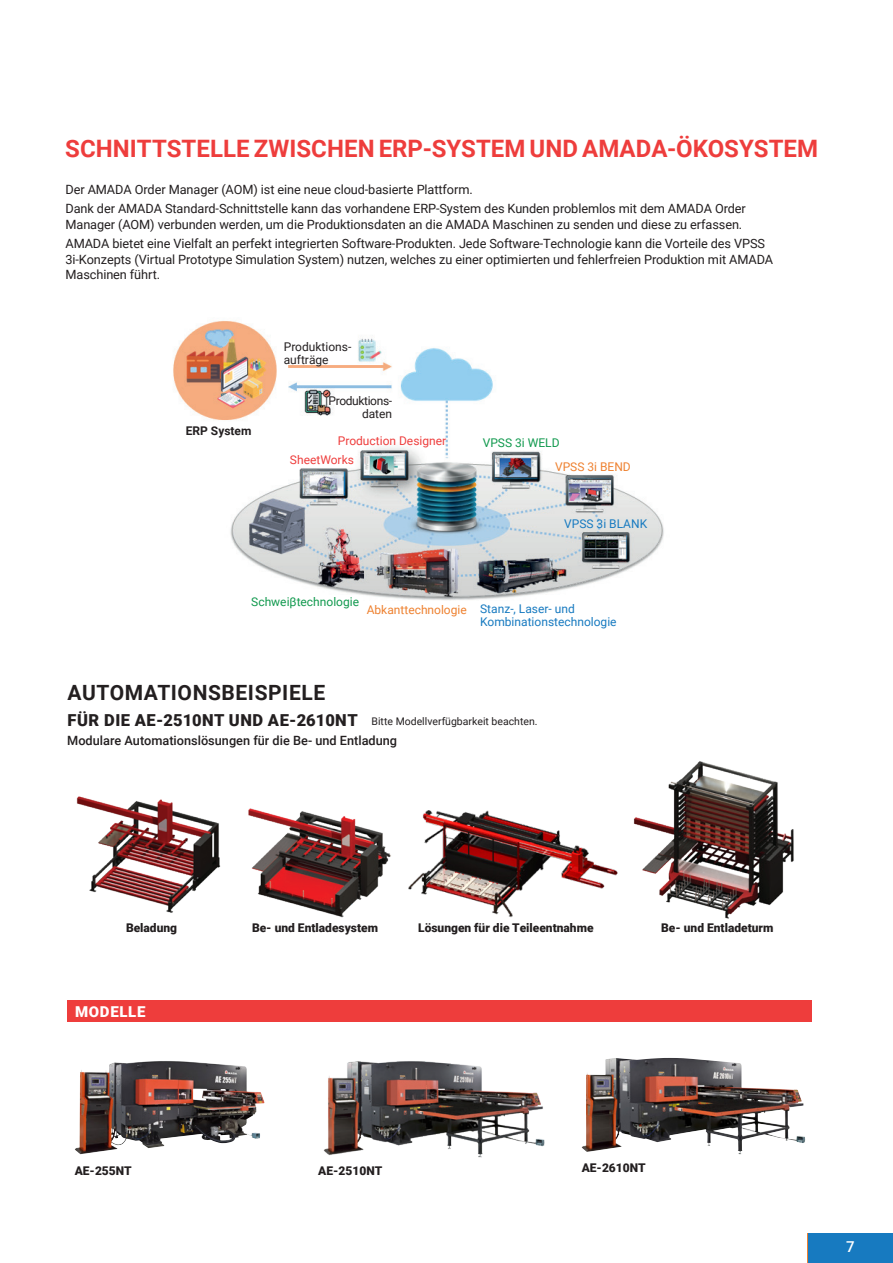
<style>
.page{position:relative;width:893px;height:1263px;background:#fff}
.page>*{position:absolute;margin:0;border:0;box-sizing:border-box;transform-origin:0 0}
.t1{font:700 24px "Roboto";color:#ee3d3c}
.t2{font:700 21px "Roboto";letter-spacing:.025em;color:#231f20}
.t3{font:900 16.5px "Roboto";letter-spacing:.035em;color:#231f20}
.t4{font:900 15px "Roboto";letter-spacing:.05em;color:#fff}
.t5{font:500 15px "Roboto";color:#fff}
.t6{font:12.75px/15.3px "Roboto";letter-spacing:-.01em;color:#231f20}
.t7{font:500 12.75px "Roboto";color:#231f20}
.t8{font:900 12px "Roboto";color:#231f20}
.t9{font:12px/13.5px "Roboto";color:#177ac0}
.t10{font:12px/19.5px "Roboto";color:#ee3d3c}
.t11{font:12px "Roboto";color:#11994e}
.t12{font:12px "Roboto";color:#ee8130}
.t13{font:12px/12.8px "Roboto";color:#231f20}
.t14{font:12px/12.8px "Roboto";letter-spacing:-.03em;color:#231f20;text-align:right}
.t15{font:700 12px "Roboto";color:#231f20}
.t16{font:10.5px "Roboto";color:#231f20}
</style>
<div class="page">
<div style="left:808px;top:1233px;width:85px;height:30px;background:#177ac0"></div>
<div style="left:67px;top:1000px;width:744px;height:22px;background:#ee3d3c"></div>
<img style="left:173px;top:321px;width:491px;height:280px">
<img style="left:76px;top:796px;width:145px;height:117px">
<img style="left:248px;top:808px;width:143px;height:110px">
<img style="left:633px;top:761px;width:161px;height:158px">
<img style="left:408px;top:810px;width:210px;height:108px">
<img style="left:323px;top:1061px;width:222px;height:96px">
<img style="left:582px;top:1058px;width:223px;height:96px">
<img style="left:75px;top:1061px;width:190px;height:93px">
<p class="t1" style="left:65px;top:132px;width:754px">SCHNITTSTELLE ZWISCHEN ERP-SYSTEM UND AMADA-ÖKOSYSTEM</p>
<p class="t6" style="left:65px;top:181px;width:409px">Der AMADA Order Manager (AOM) ist eine neue cloud-basierte Plattform.</p>
<p class="t6" style="left:65px;top:201px;width:682px">Dank der AMADA Standard-Schnittstelle kann das vorhandene ERP-System des Kunden problemlos mit dem AMADA Order<br>Manager (AOM) verbunden werden, um die Produktionsdaten an die AMADA Maschinen zu senden und diese zu erfassen.</p>
<p class="t6" style="left:65px;top:236px;width:709px">AMADA bietet eine Vielfalt an perfekt integrierten Software-Produkten. Jede Software-Technologie kann die Vorteile des VPSS<br>3i-Konzepts (Virtual Prototype Simulation System) nutzen, welches zu einer optimierten und fehlerfreien Produktion mit AMADA<br>Maschinen führt.</p>
<p class="t13" style="left:284px;top:340px;width:69px">Produktions&shy;aufträge</p>
<p class="t15" style="left:186px;top:422px;width:67px">ERP System</p>
<p class="t14" style="left:329px;top:394px;width:65px">Produktions&shy;daten</p>
<p class="t10" style="left:290px;top:430px;width:158px;text-indent:48px">Production Designer<br>SheetWorks</p>
<p class="t11" style="left:483px;top:435px;width:78px">VPSS 3i WELD</p>
<p class="t12" style="left:555px;top:458px;width:77px">VPSS 3i BEND</p>
<p class="t9" style="left:564px;top:516px;width:84px">VPSS 3i BLANK</p>
<p class="t11" style="left:251px;top:593px;width:109px">Schweiβtechnologie</p>
<p class="t12" style="left:367px;top:601px;width:102px">Abkanttechnologie</p>
<p class="t9" style="left:480px;top:601px;width:138px">Stanz-, Laser- und<br>Kombinationstechnologie</p>
<p class="t2" style="left:68px;top:678px;width:259px">AUTOMATIONSBEISPIELE</p>
<p class="t3" style="left:67px;top:708px;width:292px">FÜR DIE AE-2510NT UND AE-2610NT</p>
<p class="t16" style="left:372px;top:714px;width:168px">Bitte Modellverfügbarkeit beachten.</p>
<p class="t7" style="left:67px;top:732px;width:331px">Modulare Automationslösungen für die Be- und Entladung</p>
<p class="t8" style="left:126px;top:920px;width:53px">Beladung</p>
<p class="t8" style="left:252px;top:920px;width:127px">Be- und Entladesystem</p>
<p class="t8" style="left:418px;top:920px;width:177px">Lösungen für die Teileentnahme</p>
<p class="t8" style="left:661px;top:920px;width:114px">Be- und Entladeturm</p>
<p class="t4" style="left:75px;top:1001px;width:72px">MODELLE</p>
<p class="t8" style="left:75px;top:1162px;width:59px">AE-255NT</p>
<p class="t8" style="left:318px;top:1162px;width:66px">AE-2510NT</p>
<p class="t8" style="left:582px;top:1160px;width:66px">AE-2610NT</p>
<p class="t5" style="left:846px;top:1236px;width:10px">7</p>
</div>
